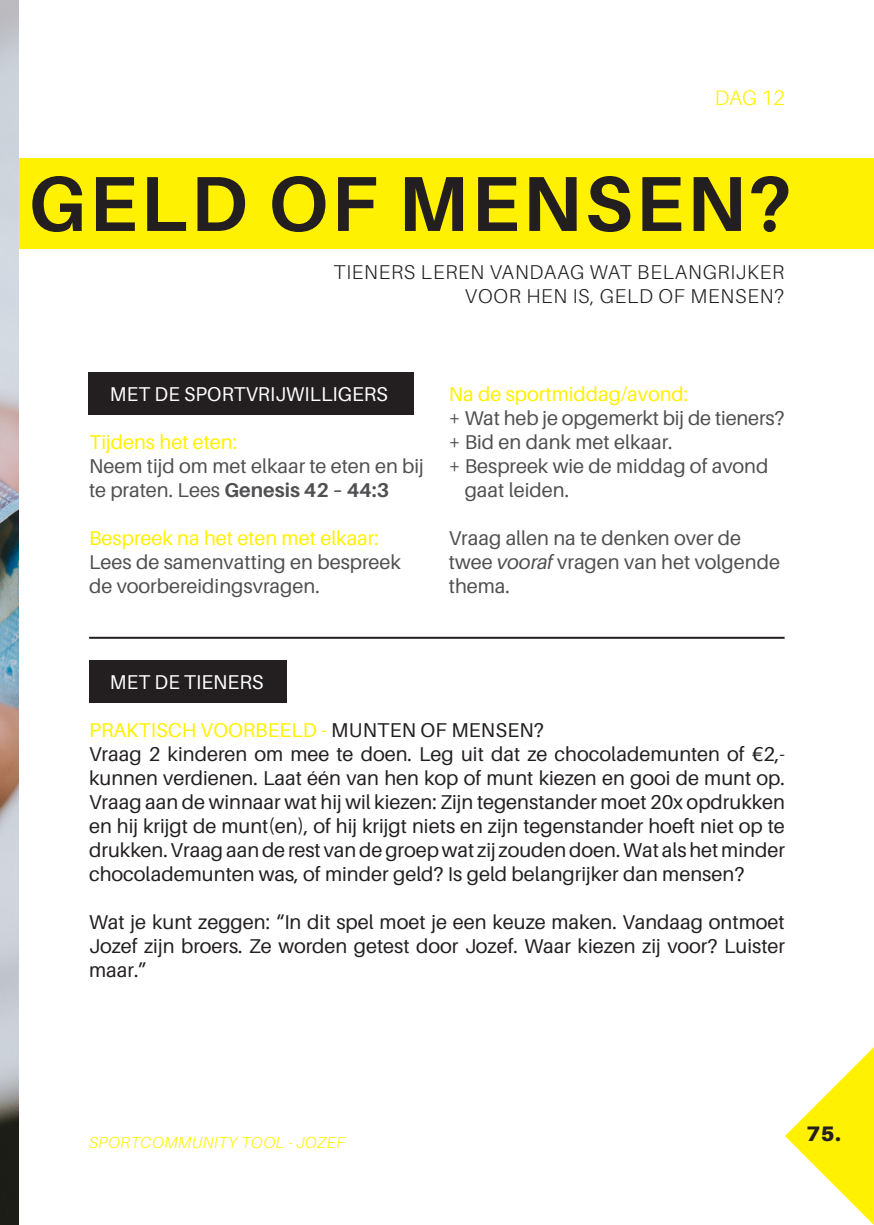
<style>
.page{position:relative;width:874px;height:1225px;background:#fff}
.page>*{position:absolute;margin:0;border:0;box-sizing:border-box;transform-origin:0 0}
.t1{font:700 78px "Aileron";letter-spacing:.04em;color:#231f20}
.t2{font:300 21px "Aileron";color:#fff101}
.t3{font:900 21px "Aileron";color:#231f20}
.t4{font:20px/24px "Aileron";color:#231f20;text-align:justify}
.t5{font:20px/24px "Aileron";color:#505052}
.t6{font:20px "Aileron";color:#fff101}
.t7{font:300 20px/24px "Aileron";letter-spacing:.04em;color:#231f20;text-align:right}
.t8{font:20px "Aileron";letter-spacing:.01em;color:#fff;scale:.96 1}
.t9{font:italic 300 16px "Aileron";letter-spacing:.03em;color:#fff101}
.s1{font-weight:700}
.s2{font-style:italic}
.s3{color:#231f20}
</style>
<div class="page">
<svg style="left:785px;top:1048px;width:88px;height:176px"></svg>
<div style="left:18px;top:159px;width:855px;height:90px;background:#fff101"></div>
<img style="left:0;top:0;width:18px;height:1225px">
<div style="left:89px;top:660px;width:197px;height:42px;background:#231f20"></div>
<div style="left:88px;top:373px;width:326px;height:42px;background:#231f20"></div>
<hr style="left:89px;top:637px;width:695px;height:2px;background:#231f20">
<p class="t2" style="left:714px;top:86px;width:72px">DAG 12</p>
<h1 class="t1" style="left:28px;top:160px;width:764px">GELD OF MENSEN?</h1>
<p class="t7" style="left:333px;top:260px;width:452px">TIENERS LEREN VANDAAG WAT BELANGRIJKER<br>VOOR HEN IS, GELD OF MENSEN?</p>
<p class="t8" style="left:110px;top:383px;width:291px">MET DE SPORTVRIJWILLIGERS</p>
<p class="t6" style="left:89px;top:431px;width:149px">Tijdens het eten:</p>
<p class="t5" style="left:89px;top:454px;width:336px">Neem tijd om met elkaar te eten en bij te praten. Lees <span class="s1">Genesis 42 – 44:3</span></p>
<p class="t6" style="left:89px;top:527px;width:291px">Bespreek na het eten met elkaar:</p>
<p class="t5" style="left:89px;top:550px;width:313px">Lees de samenvatting en bespreek de voorbereidingsvragen.</p>
<p class="t6" style="left:448px;top:383px;width:241px">Na de sportmiddag/avond:</p>
<p class="t5" style="left:448px;top:406px;width:337px">+ Wat heb je opgemerkt bij de tieners?</p>
<p class="t5" style="left:448px;top:430px;width:225px">+ Bid en dank met elkaar.</p>
<p class="t5" style="left:464px;top:454px;width:305px;text-indent:-16px">+ Bespreek wie de middag of avond gaat leiden.</p>
<p class="t5" style="left:448px;top:526px;width:332px">Vraag allen na te denken over de twee <span class="s2">vooraf</span> vragen van het volgende thema.</p>
<p class="t8" style="left:110px;top:671px;width:161px">MET DE TIENERS</p>
<p class="t6" style="left:89px;top:719px;width:456px">PRAKTISCH VOORBEELD - <span class="s3">MUNTEN OF MENSEN?</span></p>
<p class="t4" style="left:89px;top:742px;width:697px">Vraag 2 kinderen om mee te doen. Leg uit dat ze chocolademunten of €2,- kunnen verdienen. Laat één van hen kop of munt kiezen en gooi de munt op.<br>Vraag aan de winnaar wat hij wil kiezen: Zijn tegenstander moet 20x opdrukken en hij krijgt de munt(en), of hij krijgt niets en zijn tegenstander hoeft niet op te drukken. Vraag aan de rest van de groep wat zij zouden doen. Wat als het minder chocolademunten was, of minder geld? Is geld belangrijker dan mensen?</p>
<p class="t4" style="left:89px;top:910px;width:697px">Wat je kunt zeggen: “In dit spel moet je een keuze maken. Vandaag ontmoet Jozef zijn broers. Ze worden getest door Jozef. Waar kiezen zij voor? Luister maar.”</p>
<p class="t9" style="left:89px;top:1134px;width:257px">SPORTCOMMUNITY TOOL - JOZEF</p>
<p class="t3" style="left:806px;top:1121px;width:36px">75.</p>
</div>
